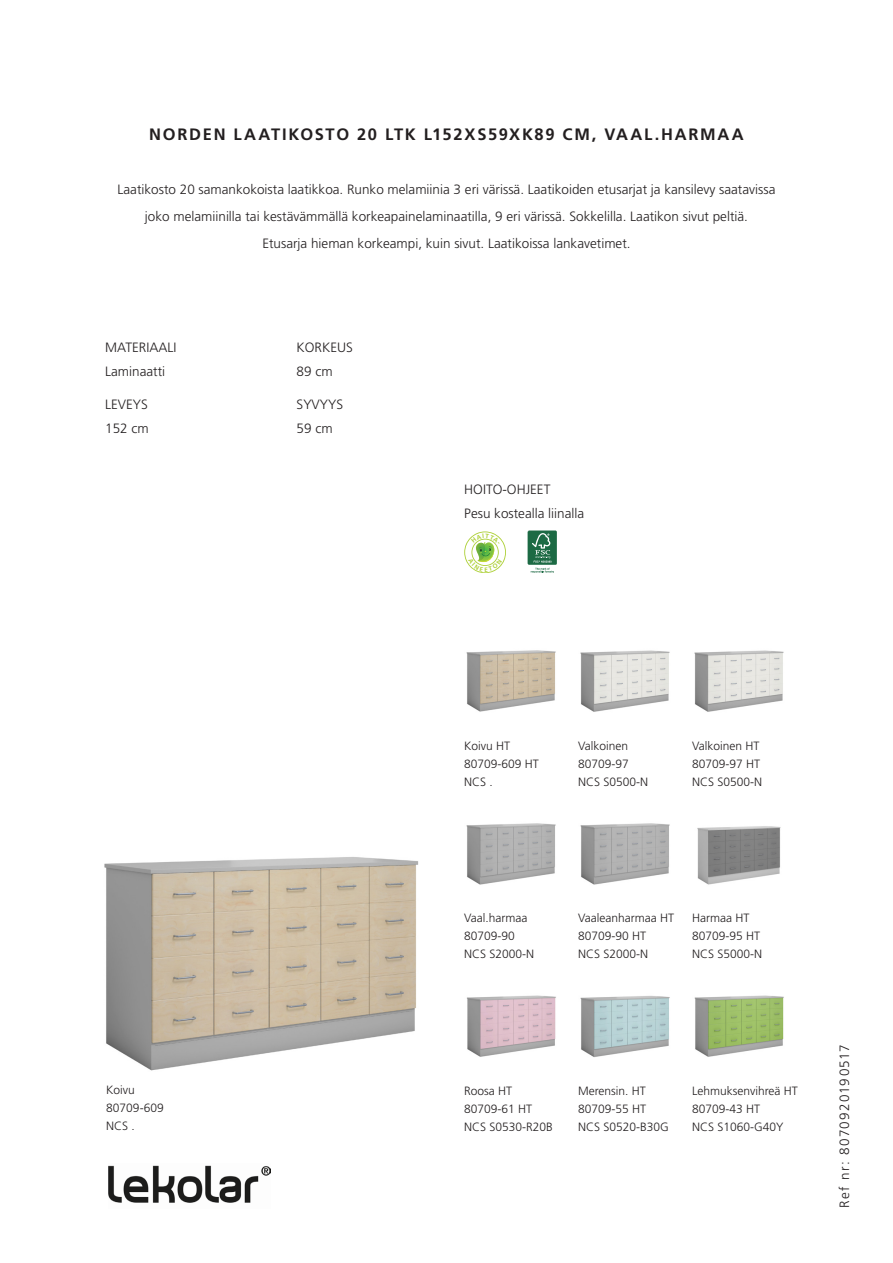
<style>
.page{position:relative;width:893px;height:1263px;background:#fff}
.page>*{position:absolute;margin:0;border:0;box-sizing:border-box;transform-origin:0 0}
.SeriesNameSid2{font:700 16.5px "Frutiger LT";letter-spacing:.105em;color:#231f20}
.ProdDescrSid2{font:300 13.5px/27px "Frutiger LT";color:#231f20;text-align:center}
.ItemData{font:300 13.5px/24px "Frutiger LT";color:#231f20}
.Refnr{font:300 13.5px "Frutiger LT";letter-spacing:.085em;color:#231f20}
.kofigColor{font:300 12px/18px "Frutiger LT";color:#231f20}
</style>
<div class="page">
<img style="left:108px;top:1165px;width:162px;height:38px">
<svg style="left:528px;top:531px;width:29px;height:42px"></svg>
<img style="left:104px;top:857px;width:315px;height:214px">
<img style="left:466px;top:650px;width:90px;height:62px">
<img style="left:580px;top:650px;width:90px;height:62px">
<img style="left:694px;top:650px;width:90px;height:62px">
<img style="left:466px;top:823px;width:90px;height:62px">
<img style="left:580px;top:823px;width:90px;height:62px">
<img style="left:697px;top:826px;width:84px;height:59px">
<img style="left:467px;top:995px;width:89px;height:62px">
<img style="left:580px;top:996px;width:90px;height:61px">
<img style="left:694px;top:995px;width:90px;height:62px">
<svg style="left:464px;top:531px;width:42px;height:42px"></svg>
<p class="SeriesNameSid2" style="left:149px;top:125px;width:596px">NORDEN LAATIKOSTO 20 LTK L152XS59XK89 CM, VAAL.HARMAA</p>
<p class="ProdDescrSid2" style="left:118px;top:176px;width:659px">Laatikosto 20 samankokoista laatikkoa. Runko melamiinia 3 eri värissä. Laatikoiden etusarjat ja kansilevy saatavissa joko melamiinilla tai kestävämmällä korkeapainelaminaatilla, 9 eri värissä. Sokkelilla. Laatikon sivut peltiä.<br>Etusarja hieman korkeampi, kuin sivut. Laatikoissa lankavetimet.</p>
<p class="ItemData" style="left:105px;top:336px;width:73px">MATERIAALI<br>Laminaatti</p>
<p class="ItemData" style="left:105px;top:393px;width:45px">LEVEYS<br>152 cm</p>
<p class="ItemData" style="left:297px;top:336px;width:58px">KORKEUS<br>89 cm</p>
<p class="ItemData" style="left:297px;top:393px;width:48px">SYVYYS<br>59 cm</p>
<p class="ItemData" style="left:464px;top:477px;width:122px">HOITO-OHJEET<br>Pesu kostealla liinalla</p>
<p class="kofigColor" style="left:106px;top:1081px;width:59px">Koivu<br>80709-609<br>NCS .</p>
<p class="kofigColor" style="left:464px;top:737px;width:76px">Koivu HT<br>80709-609 HT<br>NCS .</p>
<p class="kofigColor" style="left:578px;top:737px;width:72px">Valkoinen<br>80709-97<br>NCS S0500-N</p>
<p class="kofigColor" style="left:692px;top:737px;width:72px">Valkoinen HT<br>80709-97 HT<br>NCS S0500-N</p>
<p class="kofigColor" style="left:464px;top:909px;width:72px">Vaal.harmaa<br>80709-90<br>NCS S2000-N</p>
<p class="kofigColor" style="left:578px;top:909px;width:98px">Vaaleanharmaa HT<br>80709-90 HT<br>NCS S2000-N</p>
<p class="kofigColor" style="left:692px;top:909px;width:72px">Harmaa HT<br>80709-95 HT<br>NCS S5000-N</p>
<p class="kofigColor" style="left:464px;top:1081px;width:90px">Roosa HT<br>80709-61 HT<br>NCS S0530-R20B</p>
<p class="kofigColor" style="left:578px;top:1081px;width:92px">Merensin. HT<br>80709-55 HT<br>NCS S0520-B30G</p>
<p class="kofigColor" style="left:692px;top:1081px;width:107px">Lehmuksenvihreä HT<br>80709-43 HT<br>NCS S1060-G40Y</p>
<p class="Refnr" style="left:837px;top:1208px;width:165px;rotate:-90deg">Ref nr: 8070920190517</p>
</div>
